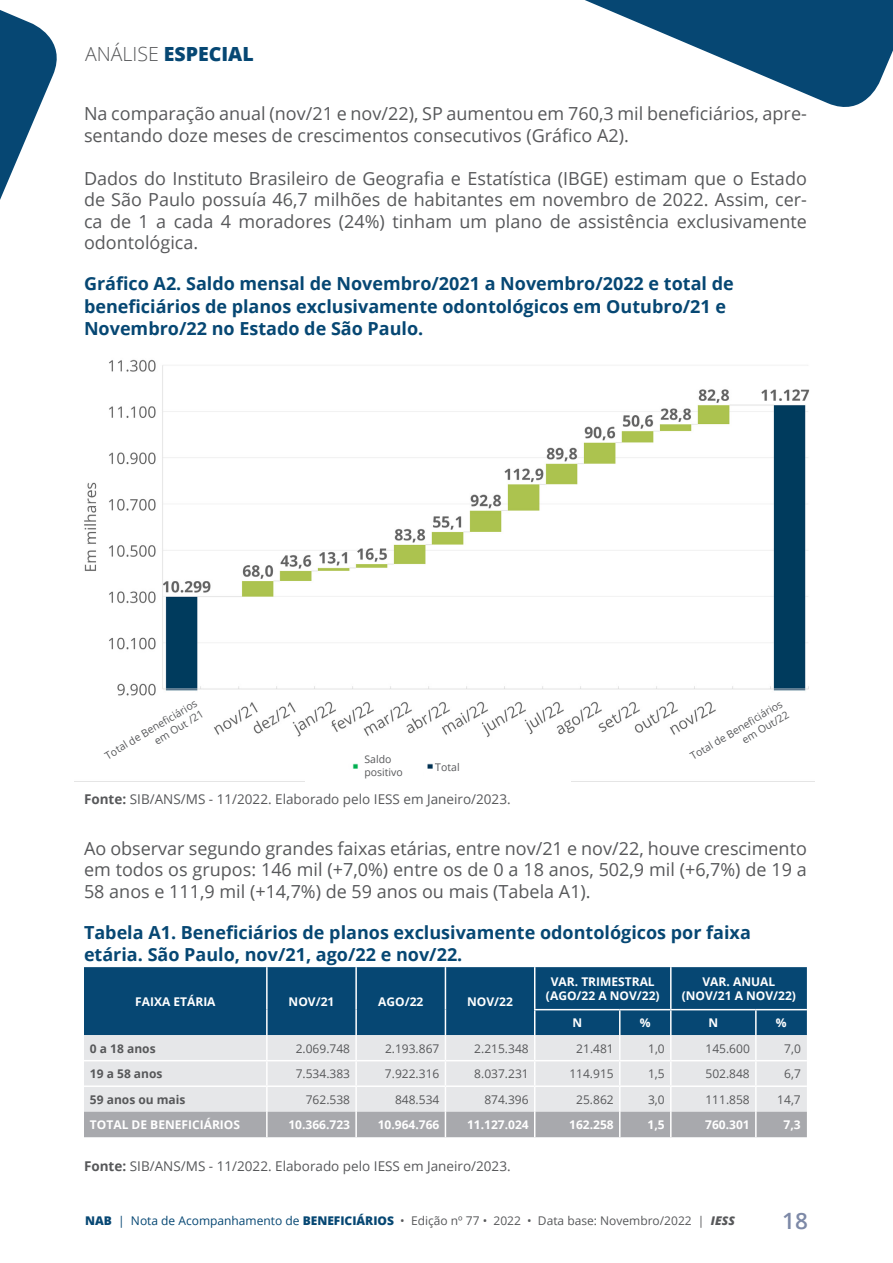
<style>
.page{position:relative;width:893px;height:1263px;background:#fff}
.page>*{position:absolute;margin:0;border:0;box-sizing:border-box;transform-origin:0 0}
.t1{font:600 22.5px "Open Sans";color:#7d89a7}
.t2{font:800 19.5px "Open Sans";color:#064773}
.t3{font:18px/21.6px "Open Sans";color:#57585a;text-align:justify}
.t4{font:700 18px/22.5px "Open Sans";color:#064773}
.t5{font:13.5px "Open Sans";color:#57585a}
.t6{font:12px "Open Sans";color:#57585a}
.t7{font:700 12px/14.4px "Open Sans";color:#fff;text-align:center}
.t8{font:700 12px "Open Sans";color:#57585a}
.t9{font:10.5px/12.6px "Open Sans";color:#57585a;text-align:right}
.s1{font-weight:300;color:#57585a}
.s2{font-weight:700}
.s3{font-weight:800;color:#064773}
.s4{color:#064773}
.s5{font-weight:800;font-style:italic}
</style>
<div class="page">
<svg style="left:585px;top:0;width:308px;height:107px;fill:#064773"></svg>
<svg style="left:0;top:10px;width:57px;height:190px"></svg>
<img style="left:84px;top:359px;width:726px;height:379px">
<img style="left:352px;top:763px;width:6px;height:6px">
<img style="left:427px;top:763px;width:6px;height:6px">
<div style="left:84px;top:967px;width:723px;height:43px;background:#064773"></div>
<hr style="left:355px;top:967px;width:2px;height:43px;background:#fff">
<hr style="left:445px;top:967px;width:1px;height:43px;background:#fff">
<hr style="left:266px;top:967px;width:2px;height:43px;background:#fff">
<hr style="left:534px;top:967px;width:1px;height:42px;background:#fff">
<hr style="left:534px;top:1009px;width:86px;height:1px;background:#fff">
<hr style="left:620px;top:1009px;width:51px;height:1px;background:#fff">
<hr style="left:670px;top:967px;width:2px;height:42px;background:#fff">
<hr style="left:671px;top:1009px;width:85px;height:1px;background:#fff">
<hr style="left:756px;top:1009px;width:51px;height:1px;background:#fff">
<svg style="left:84px;top:1010px;width:723px;height:127px;background:#afbcc7"></svg>
<hr style="left:670px;top:1112px;width:2px;height:25px;background:#fff">
<p class="t2" style="left:85px;top:39px;width:170px"><span class="s1">ANÁLISE</span> ESPECIAL</p>
<p class="t3" style="left:84px;top:102px;width:724px">Na comparação anual (nov/21 e nov/22), SP aumentou em 760,3 mil beneficiários, apre&shy;sentando doze meses de crescimentos consecutivos (Gráfico A2).</p>
<p class="t3" style="left:84px;top:167px;width:724px">Dados do Instituto Brasileiro de Geografia e Estatística (IBGE) estimam que o Estado de São Paulo possuía 46,7 milhões de habitantes em novembro de 2022. Assim, cer&shy;ca de 1 a cada 4 moradores (24%) tinham um plano de assistência exclusivamente odontológica.</p>
<p class="t4" style="left:84px;top:272px;width:651px">Gráfico A2. Saldo mensal de Novembro/2021 a Novembro/2022 e total de beneficiários de planos exclusivamente odontológicos em Outubro/21 e<br>Novembro/22 no Estado de São Paulo.</p>
<p class="t9" style="left:103px;top:751px;width:107px;rotate:-31deg">Total de Benefi ciários em Out /21</p>
<p class="t9" style="left:688px;top:751px;width:107px;rotate:-31deg">Total de Benefi ciários em Out/22</p>
<p class="t9" style="left:364px;top:753px;width:40px;text-align:left">Saldo positivo</p>
<p class="t9" style="left:435px;top:760px;width:26px">Total</p>
<p class="t5" style="left:84px;top:790px;width:428px"><span class="s2">Fonte:</span> SIB/ANS/MS - 11/2022. Elaborado pelo IESS em Janeiro/2023.</p>
<p class="t3" style="left:84px;top:837px;width:724px">Ao observar segundo grandes faixas etárias, entre nov/21 e nov/22, houve crescimento em todos os grupos: 146 mil (+7,0%) entre os de 0 a 18 anos, 502,9 mil (+6,7%) de 19 a 58 anos e 111,9 mil (+14,7%) de 59 anos ou mais (Tabela A1).</p>
<p class="t4" style="left:84px;top:920px;width:668px">Tabela A1. Beneficiários de planos exclusivamente odontológicos por faixa etária. São Paulo, nov/21, ago/22 e nov/22.</p>
<p class="t7" style="left:135px;top:994px;width:82px">faixa etária</p>
<p class="t7" style="left:289px;top:994px;width:47px">n ov/21</p>
<p class="t7" style="left:378px;top:994px;width:47px">ago/22</p>
<p class="t7" style="left:467px;top:994px;width:47px">n ov/22</p>
<p class="t7" style="left:546px;top:974px;width:115px">Var. Trim estral (ago/22 a n ov/22)</p>
<p class="t7" style="left:682px;top:974px;width:116px">Var. Anual<br>(n ov/21 a n ov/22)</p>
<p class="t7" style="left:572px;top:1015px;width:9px">N</p>
<p class="t7" style="left:640px;top:1015px;width:12px">%</p>
<p class="t7" style="left:708px;top:1015px;width:9px">N</p>
<p class="t7" style="left:776px;top:1015px;width:12px">%</p>
<p class="t8" style="left:90px;top:1040px;width:67px">0 a 18 anos</p>
<p class="t6" style="left:296px;top:1040px;width:56px">2.069.748</p>
<p class="t6" style="left:385px;top:1040px;width:56px">2.193.867</p>
<p class="t6" style="left:474px;top:1040px;width:56px">2.215.348</p>
<p class="t6" style="left:576px;top:1040px;width:39px">21.481</p>
<p class="t6" style="left:648px;top:1040px;width:18px">1,0</p>
<p class="t6" style="left:705px;top:1040px;width:46px">145.600</p>
<p class="t6" style="left:784px;top:1040px;width:18px">7,0</p>
<p class="t8" style="left:90px;top:1065px;width:74px">19 a 58 anos</p>
<p class="t6" style="left:296px;top:1065px;width:56px">7.534.383</p>
<p class="t6" style="left:385px;top:1065px;width:56px">7.922.316</p>
<p class="t6" style="left:474px;top:1065px;width:56px">8.037.231</p>
<p class="t6" style="left:569px;top:1065px;width:46px">114.915</p>
<p class="t6" style="left:648px;top:1065px;width:18px">1,5</p>
<p class="t6" style="left:705px;top:1065px;width:46px">502.848</p>
<p class="t6" style="left:784px;top:1065px;width:18px">6,7</p>
<p class="t8" style="left:90px;top:1091px;width:97px">59 anos ou mais</p>
<p class="t6" style="left:306px;top:1091px;width:46px">762.538</p>
<p class="t6" style="left:395px;top:1091px;width:46px">848.534</p>
<p class="t6" style="left:484px;top:1091px;width:46px">874.396</p>
<p class="t6" style="left:576px;top:1091px;width:39px">25.862</p>
<p class="t6" style="left:648px;top:1091px;width:18px">3,0</p>
<p class="t6" style="left:705px;top:1091px;width:46px">111.858</p>
<p class="t6" style="left:777px;top:1091px;width:25px">14,7</p>
<p class="t7" style="left:90px;top:1117px;width:152px">Total de Beneficiários</p>
<p class="t7" style="left:288px;top:1117px;width:63px">10.366.723</p>
<p class="t7" style="left:378px;top:1117px;width:63px">10.964.766</p>
<p class="t7" style="left:467px;top:1117px;width:63px">11.127.024</p>
<p class="t7" style="left:569px;top:1117px;width:46px">162.258</p>
<p class="t7" style="left:648px;top:1117px;width:19px">1,5</p>
<p class="t7" style="left:705px;top:1117px;width:46px">760.301</p>
<p class="t7" style="left:784px;top:1117px;width:19px">7,3</p>
<p class="t5" style="left:84px;top:1157px;width:428px"><span class="s2">Fonte:</span> SIB/ANS/MS - 11/2022. Elaborado pelo IESS em Janeiro/2023.</p>
<p class="t6" style="left:85px;top:1212px;width:651px"><span class="s3">NAB</span> <span class="s4">| Nota de Acompanhamento de</span> <span class="s3">BENEFICIÁRIOS</span> • Edição nº 77 • 2022 • Data base: Novembro/2022 | <span class="s5">IESS</span></p>
<p class="t1" style="left:782px;top:1205px;width:27px">18</p>
</div>
